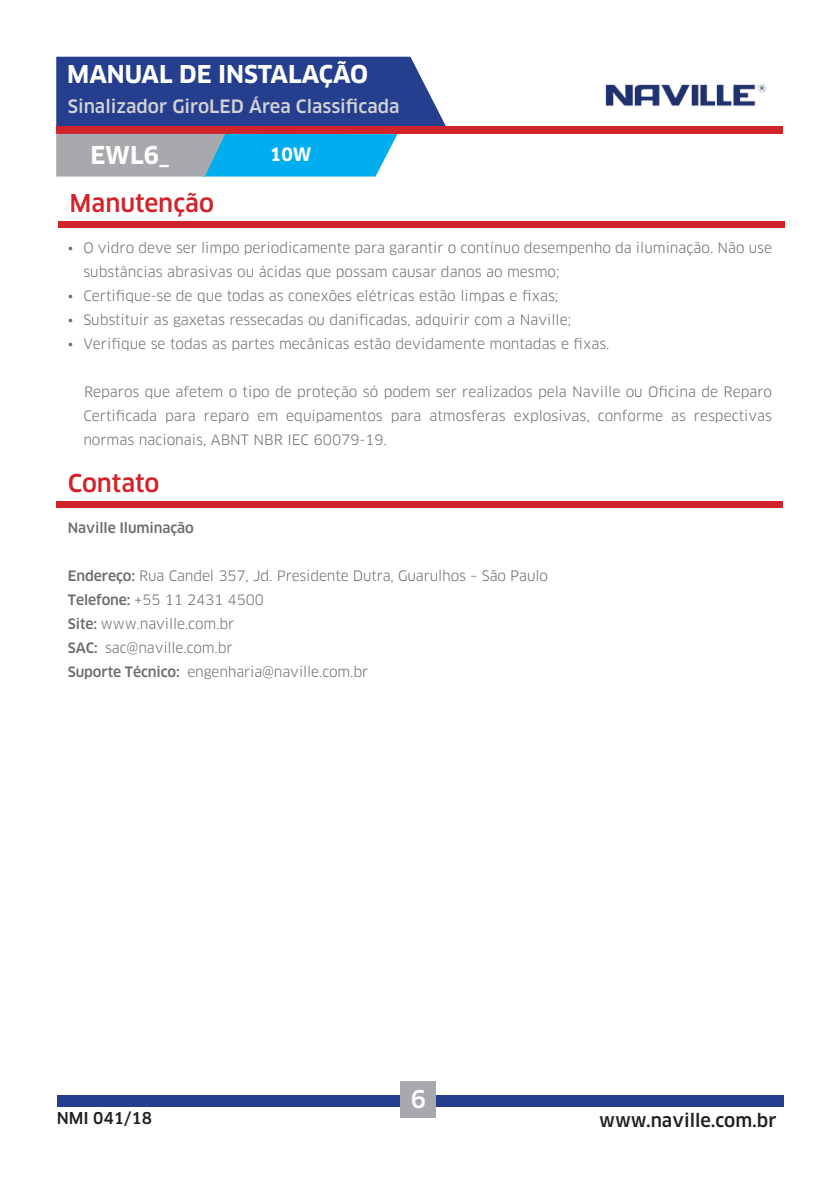
<style>
.page{position:relative;width:840px;height:1191px;background:#fff}
.page>*{position:absolute;margin:0;border:0;box-sizing:border-box;transform-origin:0 0}
.t1{font:700 24px "Clan OT";color:#fff}
.t2{font:500 24px "Clan OT";color:#d1232a}
.t3{font:500 24px "Clan OT";color:#fff}
.t4{font:500 18px "Clan OT";color:#d1d2d4}
.t5{font:500 18px "Clan OT";color:#231f20}
.t6{font:700 18px "Clan OT";color:#fff}
.t7{font:500 16px "Clan OT";color:#231f20}
.t8{font:14px/24px "Clan OT";color:#6c6d70}
.t9{font:500 14px "Clan OT";letter-spacing:-.01em;color:#6c6d70}
.s1{font-weight:500}
</style>
<div class="page">
<div style="left:57px;top:1094px;width:725px;height:12px;background:#253f8e"></div>
<div style="left:399px;top:1081px;width:36px;height:37px;background:#a8a9ad"></div>
<div style="left:56px;top:126px;width:726px;height:8px;background:#d1232a"></div>
<svg style="left:56px;top:57px;width:390px;height:119px;background:#4f6da4"></svg>
<img style="left:605px;top:84px;width:161px;height:23px">
<div style="left:58px;top:222px;width:726px;height:6px;background:#d1232a"></div>
<div style="left:57px;top:502px;width:725px;height:6px;background:#d1232a"></div>
<h1 class="t1" style="left:67px;top:60px;width:302px">MANUAL DE INSTALAÇÃO</h1>
<p class="t4" style="left:68px;top:95px;width:333px">Sinalizador GiroLED Área Classificada</p>
<h1 class="t1" style="left:90px;top:141px;width:80px">EWL6_</h1>
<p class="t6" style="left:270px;top:144px;width:43px">10W</p>
<h1 class="t2" style="left:69px;top:189px;width:146px">Manutenção</h1>
<p class="t8" style="left:83px;top:236px;width:690px;text-indent:-15px">• O vidro deve ser limpo periodicamente para garantir o contínuo desempenho da iluminação. Não use substâncias abrasivas ou ácidas que possam causar danos ao mesmo;</p>
<p class="t8" style="left:68px;top:284px;width:491px">• Certifique-se de que todas as conexões elétricas estão limpas e fixas;</p>
<p class="t8" style="left:68px;top:308px;width:504px">• Substituir as gaxetas ressecadas ou danificadas, adquirir com a Naville;</p>
<p class="t8" style="left:68px;top:332px;width:543px">• Verifique se todas as partes mecânicas estão devidamente montadas e fixas.</p>
<p class="t8" style="left:83px;top:380px;width:690px;text-align:justify">Reparos que afetem o tipo de proteção só podem ser realizados pela Naville ou Oficina de Reparo Certificada para reparo em equipamentos para atmosferas explosivas, conforme as respectivas normas nacionais, ABNT NBR IEC 60079-19.</p>
<h1 class="t2" style="left:68px;top:469px;width:93px">Contato</h1>
<p class="t9" style="left:68px;top:520px;width:127px">Naville Iluminação</p>
<p class="t8" style="left:68px;top:564px;width:481px"><span class="s1">Endereço:</span> Rua Candel 357, Jd. Presidente Dutra, Guarulhos – São Paulo <span class="s1">Telefone:</span> +55 11 2431 4500<br><span class="s1">Site:</span> www.naville.com.br<br><span class="s1">SAC:</span> sac@naville.com.br<br><span class="s1">Suporte Técnico:</span> engenharia@naville.com.br</p>
<p class="t7" style="left:57px;top:1108px;width:97px">NMI 041/18</p>
<h1 class="t3" style="left:410px;top:1085px;width:17px">6</h1>
<p class="t5" style="left:599px;top:1109px;width:179px">www.naville.com.br</p>
</div>
